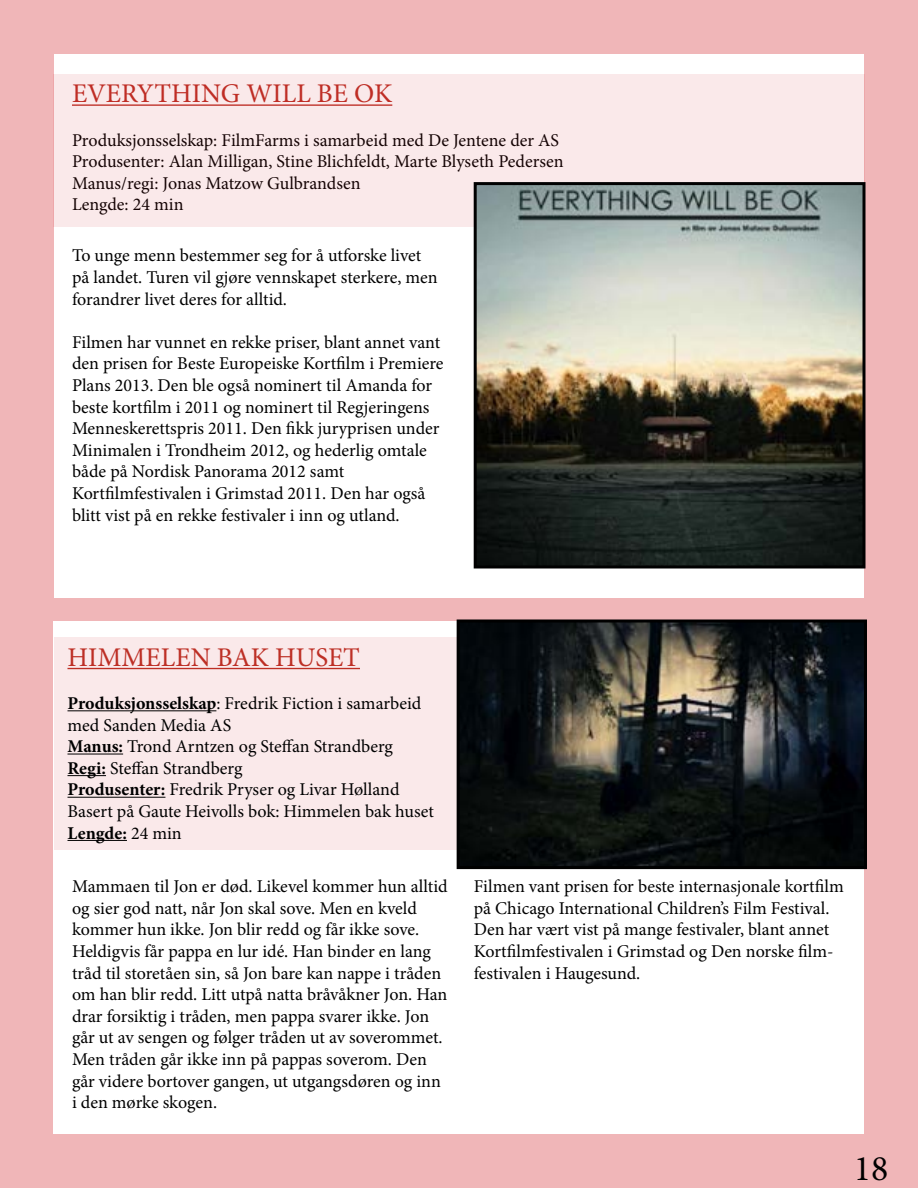
<style>
.page{position:relative;width:918px;height:1188px;background:#f0b6b8}
.page>*{position:absolute;margin:0;border:0;box-sizing:border-box;transform-origin:0 0}
.t1{font:36px "Minion Pro";color:#000}
.t2{font:27px "Minion Pro";color:#bd2f25}
.t3{font:18px/21.6px "Minion Pro";color:#000}
.s1{font-weight:700}
</style>
<div class="page">
<div style="left:54px;top:54px;width:810px;height:543px;background:#fff"></div>
<div style="left:53px;top:75px;width:812px;height:152px;background:#fae9ea"></div>
<img style="left:478px;top:186px;width:384px;height:378px">
<div style="left:474px;top:182px;width:392px;height:386px;border:3px solid #000"></div>
<div style="left:53px;top:621px;width:810px;height:513px;background:#fff"></div>
<div style="left:54px;top:637px;width:812px;height:213px;background:#fae9ea"></div>
<hr style="left:68px;top:668px;width:292px;height:1px;background:#bd2f25">
<hr style="left:68px;top:710px;width:148px;height:1px;background:#000">
<hr style="left:68px;top:754px;width:55px;height:1px;background:#000">
<hr style="left:68px;top:775px;width:38px;height:1px;background:#000">
<hr style="left:68px;top:797px;width:97px;height:1px;background:#000">
<hr style="left:68px;top:840px;width:59px;height:1px;background:#000">
<img style="left:461px;top:624px;width:402px;height:241px">
<div style="left:457px;top:620px;width:410px;height:249px;border:3px solid #000"></div>
<h2 class="t2" style="left:72px;top:76px;width:322px">EVERYTHING WILL BE OK</h2>
<p class="t3" style="left:72px;top:129px;width:493px">Produksjonsselskap: FilmFarms i samarbeid med De Jentene der AS Produsenter: Alan Milligan, Stine Blichfeldt, Marte Blyseth Pedersen Manus/regi: Jonas Matzow Gulbrandsen<br>Lengde: 24 min</p>
<p class="t3" style="left:72px;top:245px;width:367px">To unge menn bestemmer seg for å utforske livet på landet. Turen vil gjøre vennskapet sterkere, men forandrer livet deres for alltid.</p>
<p class="t3" style="left:72px;top:331px;width:373px">Filmen har vunnet en rekke priser, blant annet vant den prisen for Beste Europeiske Kortfilm i Premiere Plans 2013. Den ble også nominert til Amanda for beste kortfilm i 2011 og nominert til Regjeringens Menneskerettspris 2011. Den fikk juryprisen under Minimalen i Trondheim 2012, og hederlig omtale både på Nordisk Panorama 2012 samt Kortfilmfestivalen i Grimstad 2011. Den har også blitt vist på en rekke festivaler i inn og utland.</p>
<h2 class="t2" style="left:68px;top:639px;width:294px">HIMMELEN BAK HUSET</h2>
<p class="t3" style="left:68px;top:693px;width:368px"><span class="s1">Produksjonsselskap</span>: Fredrik Fiction i samarbeid med Sanden Media AS<br><span class="s1">Manus:</span> Trond Arntzen og Steffan Strandberg <span class="s1">Regi:</span> Steffan Strandberg<br><span class="s1">Produsenter:</span> Fredrik Pryser og Livar Hølland Basert på Gaute Heivolls bok: Himmelen bak huset <span class="s1">Lengde:</span> 24 min</p>
<p class="t3" style="left:72px;top:876px;width:377px">Mammaen til Jon er død. Likevel kommer hun alltid og sier god natt, når Jon skal sove. Men en kveld kommer hun ikke. Jon blir redd og får ikke sove.<br>Heldigvis får pappa en lur idé. Han binder en lang tråd til storetåen sin, så Jon bare kan nappe i tråden om han blir redd. Litt utpå natta bråvåkner Jon. Han drar forsiktig i tråden, men pappa svarer ikke. Jon går ut av sengen og følger tråden ut av soverommet.<br>Men tråden går ikke inn på pappas soverom. Den går videre bortover gangen, ut utgangsdøren og inn i den mørke skogen.</p>
<p class="t3" style="left:474px;top:876px;width:372px">Filmen vant prisen for beste internasjonale kortfilm på Chicago International Children’s Film Festival.<br>Den har vært vist på mange festivaler, blant annet Kortfilmfestivalen i Grimstad og Den norske film&shy;festivalen i Haugesund.</p>
<h1 class="t1" style="left:854px;top:1144px;width:36px">18</h1>
</div>
